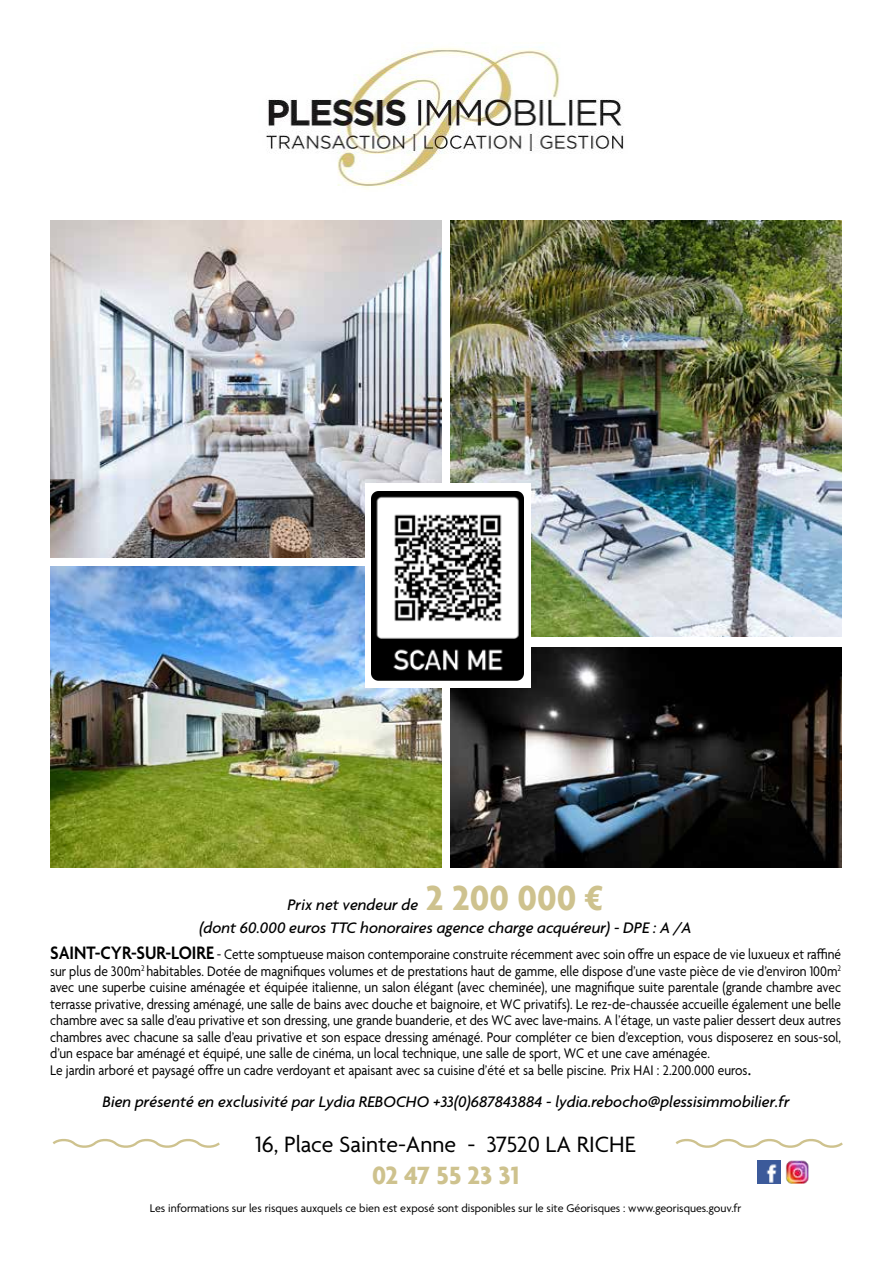
<style>
.page{position:relative;width:893px;height:1263px;background:#fff}
.page>*{position:absolute;margin:0;border:0;box-sizing:border-box;transform-origin:0 0}
.t1{font:700 37.5px "Agenda";color:#cec28e}
.t2{font:700 27px "Agenda";color:#cec28e}
.t3{font:24px "Agenda";color:#000}
.t4{font:italic 500 16.5px "Agenda";color:#000}
.t5{font:15px/16.5px "Agenda";color:#000;scale:.9 1}
.t6{font:12px "Agenda";color:#000}
.s1{font-weight:600;font-size:19.5px}
.s2{font-family:"Minion Pro";font-size:18px}
</style>
<div class="page">
<img style="left:266px;top:48px;width:358px;height:142px">
<img style="left:50px;top:220px;width:391px;height:337px">
<img style="left:451px;top:647px;width:390px;height:221px">
<img style="left:451px;top:220px;width:390px;height:417px">
<img style="left:50px;top:567px;width:391px;height:301px">
<div style="left:365px;top:484px;width:166px;height:204px;background:#fff"></div>
<img style="left:372px;top:492px;width:152px;height:189px">
<img style="left:786px;top:1160px;width:23px;height:23px">
<img style="left:757px;top:1160px;width:23px;height:23px">
<svg style="left:52px;top:1138px;width:168px;height:10px"></svg>
<svg style="left:675px;top:1138px;width:168px;height:10px"></svg>
<h1 class="t1" style="left:426px;top:878px;width:179px">2 200 000 €</h1>
<p class="t4" style="left:199px;top:917px;width:494px">(dont 60.000 euros TTC honoraires agence charge acquéreur) - DPE : A /A</p>
<p class="t5" style="left:50px;top:947px;width:880px"><span class="s1">SAINT-CYR-SUR-LOIRE</span> - Cette somptueuse maison contemporaine construite récemment avec soin offre un espace de vie luxueux et raffiné sur plus de 300m<sup>2</sup> habitables. Dotée de magnifiques volumes et de prestations haut de gamme, elle dispose d’une vaste pièce de vie d’environ 100m<sup>2 </sup>avec une superbe cuisine aménagée et équipée italienne, un salon élégant (avec cheminée), une magnifique suite parentale (grande chambre avec terrasse privative, dressing aménagé, une salle de bains avec douche et baignoire, et WC privatifs). Le rez-de-chaussée accueille également une belle chambre avec sa salle d’eau privative et son dressing, une grande buanderie, et des WC avec lave-mains. A l’étage, un vaste palier dessert deux autres chambres avec chacune sa salle d’eau privative et son espace dressing aménagé. Pour compléter ce bien d’exception, vous disposerez en sous-sol, d’un espace bar aménagé et équipé, une salle de cinéma, un local technique, une salle de sport, WC et une cave aménagée.<br>Le jardin arboré et paysagé offre un cadre verdoyant et apaisant avec sa cuisine d’été et sa belle piscine. Prix HAI : 2.200.000 euros<span class="s2">.</span></p>
<p class="t4" style="left:287px;top:895px;width:132px">Prix net vendeur de</p>
<p class="t4" style="left:102px;top:1091px;width:689px">Bien présenté en exclusivité par Lydia REBOCHO +33(0)687843884 - lydia.rebocho@plessisimmobilier.fr</p>
<h3 class="t3" style="left:256px;top:1131px;width:381px">16, Place Sainte-Anne - 37520 LA RICHE</h3>
<h2 class="t2" style="left:372px;top:1161px;width:149px">02 47 55 23 31</h2>
<p class="t6" style="left:150px;top:1202px;width:593px">Les informations sur les risques auxquels ce bien est exposé sont disponibles sur le site Géorisques : www.georisques.gouv.fr</p>
</div>
